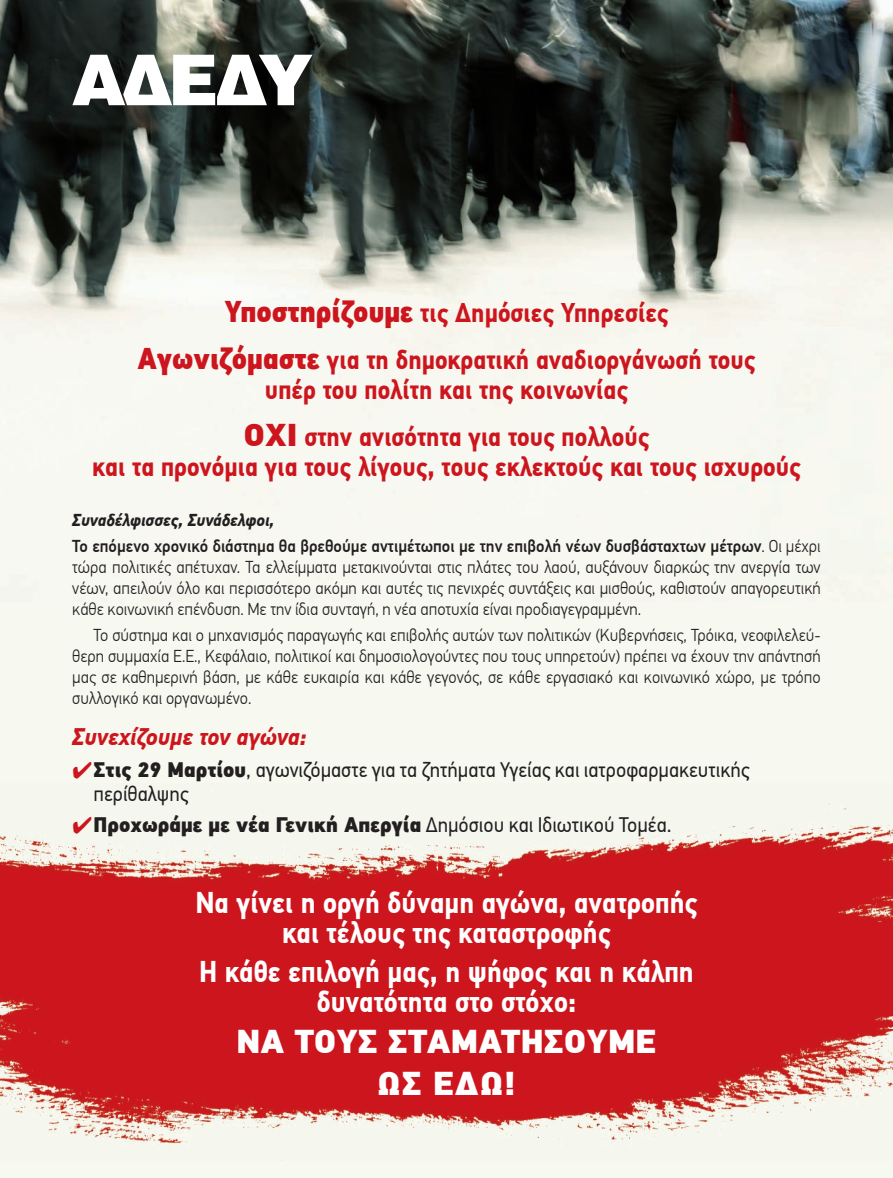
<style>
.page{position:relative;width:893px;height:1178px;background:#f7f9f0}
.page>*{position:absolute;margin:0;border:0;box-sizing:border-box;transform-origin:0 0}
.t1{font:900 33px/41.5px "PF Din Text Pro";color:#fff;text-align:center}
.t2{font:700 30px/30px "PF Din Text Pro";color:#fff;text-align:center;scale:.9 1}
.t3{font:700 27px/47px "PF Din Text Pro";color:#cd151d;text-align:center;scale:.9 1}
.t4{font:italic 700 24px "PF Din Text Pro";color:#cd151d;scale:.95 1}
.t5{font:21px/24px "PF Din Text Pro";color:#231f20;scale:.95 1}
.t6{font:900 21px "PF Din Text Pro";color:#231f20;scale:.95 1}
.t7{font:300 17.25px/21px "PF Din Text Pro";color:#231f20;text-align:justify;scale:.95 1}
.t8{font:500 17.25px/25.7px "PF Din Text Pro";color:#231f20;scale:.95 1}
.s1{font-weight:900;font-size:30px}
.s2{font-weight:900;font-size:31.5px}
.s3{font-weight:700;font-style:italic}
.s4{font-weight:300}
.s5{color:#cd151d}
.s6{font-weight:900}
.s7{font-weight:400}
</style>
<div class="page">
<img style="left:0;top:0;width:893px;height:316px">
<img style="left:0;top:783px;width:893px;height:366px">
<svg style="left:72px;top:55px;width:240px;height:50px"></svg>
<h3 class="t3" style="left:137px;top:290px;width:688px"><span class="s1">Υποστηρίζουµε</span> τις ∆ηµόσιες Υπηρεσίες<br><span class="s1">Αγωνιζόµαστε</span> για τη δηµοκρατική αναδιοργάνωσή τους</h3>
<h3 class="t3" style="left:244px;top:367px;width:452px">υπέρ του πολίτη και της κοινωνίας<br><span class="s2">ΟΧΙ</span> στην ανισότητα για τους πολλούς</h3>
<h3 class="t3" style="left:92px;top:444px;width:789px">και τα προνόµια για τους λίγους, τους εκλεκτούς και τους ισχυρούς</h3>
<p class="t8" style="left:72px;top:508px;width:789px"><span class="s3">Συναδέλφισσες, Συνάδελφοι,<br></span>Το επόµενο χρονικό διάστηµα θα βρεθούµε αντιµέτωποι µε την επιβολή νέων δυσβάσταχτων µέτρων<span class="s4">. Οι µέχρι</span></p>
<p class="t7" style="left:72px;top:557px;width:789px">τώρα πολιτικές απέτυχαν. Τα ελλείµµατα µετακινούνται στις πλάτες του λαού, αυξάνουν διαρκώς την ανεργία των νέων, απειλούν όλο και περισσότερο ακόµη και αυτές τις πενιχρές συντάξεις και µισθούς, καθιστούν απαγορευτική κάθε κοινωνική επένδυση. Με την ίδια συνταγή, η νέα αποτυχία είναι προδιαγεγραµµένη.</p>
<p class="t7" style="left:72px;top:625px;width:789px;text-indent:21px">Το σύστηµα και ο µηχανισµός παραγωγής και επιβολής αυτών των πολιτικών (Κυβερνήσεις, Τρόικα, νεοφιλελεύ&shy;θερη συµµαχία Ε.Ε., Κεφάλαιο, πολιτικοί και δηµοσιολογούντες που τους υπηρετούν) πρέπει να έχουν την απάντησή µας σε καθηµερινή βάση, µε κάθε ευκαιρία και κάθε γεγονός, σε κάθε εργασιακό και κοινωνικό χώρο, µε τρόπο συλλογικό και οργανωµένο.</p>
<h3 class="t4" style="left:72px;top:722px;width:248px">Συνεχίζουµε τον αγώνα:</h3>
<p class="t5" style="left:94px;top:757px;width:692px;text-indent:-21px"><span class="s5">✔</span><span class="s6">Στις 29 Μαρτίου</span>, αγωνιζόµαστε για τα ζητήµατα Υγείας και ιατροφαρµακευτικής περίθαλψης</p>
<p class="t6" style="left:72px;top:811px;width:632px"><span class="s5">✔</span>Προχωράµε µε νέα Γενική Απεργία <span class="s7">∆ηµόσιου και Ιδιωτικού Τοµέα.</span></p>
<h2 class="t2" style="left:195px;top:888px;width:559px">Να γίνει η οργή δύναµη αγώνα, ανατροπής και τέλους της καταστροφής</h2>
<h2 class="t2" style="left:199px;top:957px;width:551px">Η κάθε επιλογή µας, η ψήφος και η κάλπη δυνατότητα στο στόχο:</h2>
<h1 class="t1" style="left:237px;top:1021px;width:421px">ΝΑ ΤΟΥΣ ΣΤΑΜΑΤΗΣΟΥΜΕ<br>ΩΣ Ε∆Ω!</h1>
</div>
